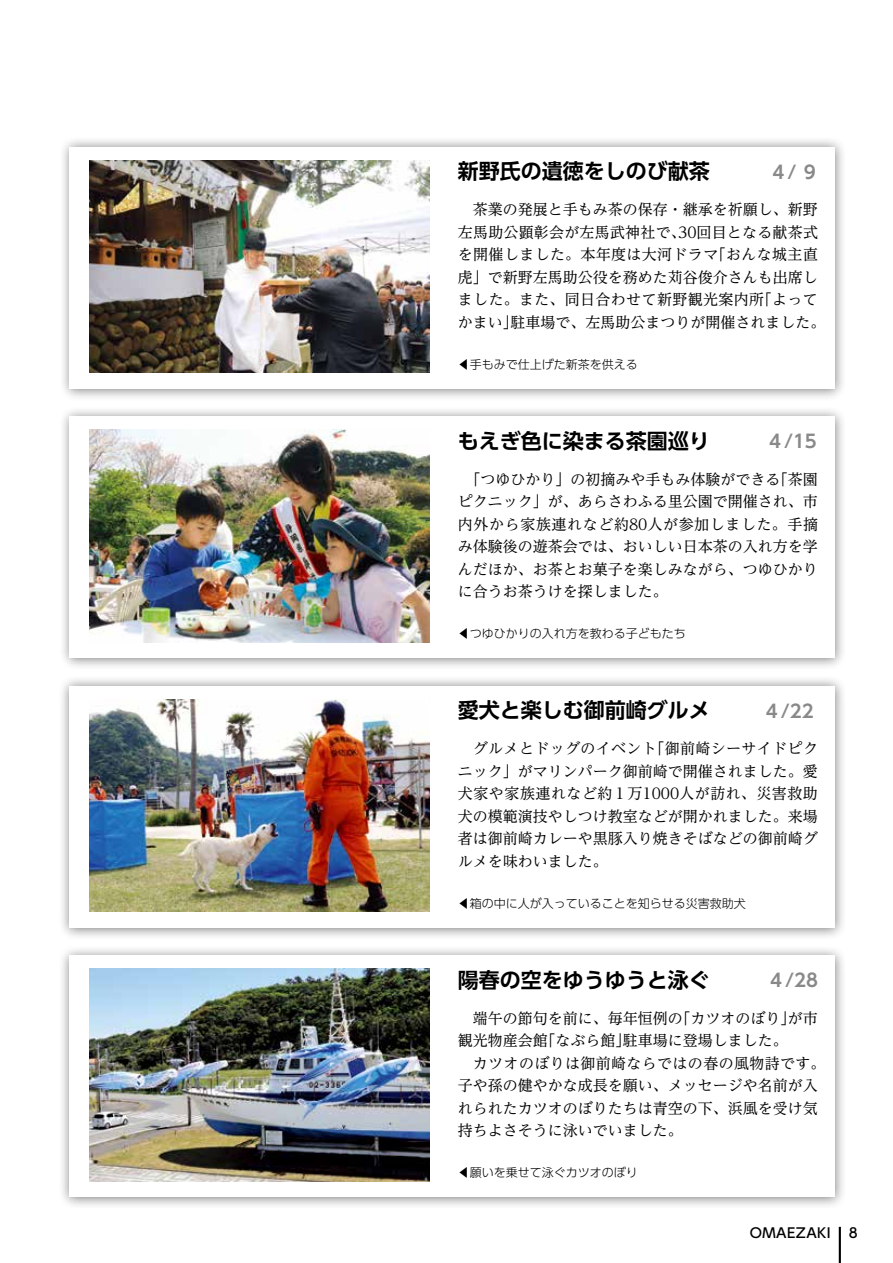
<style>
.page{position:relative;width:893px;height:1263px;background:#fff}
.page>*{position:absolute;margin:0;border:0;box-sizing:border-box;transform-origin:0 0}
.t1{font:700 21px "UD Shin Go Pro De";color:#000}
.t2{font:700 18px "UD Shin Go Pro De";color:#898989}
.t3{font:15px/22.5px "UD Reimin Pro";color:#000;text-align:justify}
.t4{font:500 13.5px "UD Shin Go Pro";letter-spacing:.035em;color:#000}
.t5{font:300 12px "UD Shin Go Pro";color:#000}
</style>
<div class="page">
<div style="left:59px;top:136px;width:788px;height:265px;background:#000;opacity:.5"></div>
<div style="left:69px;top:147px;width:765px;height:242px;background:#fff"></div>
<div style="left:59px;top:406px;width:788px;height:265px;background:#000;opacity:.5"></div>
<div style="left:69px;top:416px;width:765px;height:242px;background:#fff"></div>
<img style="left:89px;top:160px;width:340px;height:213px">
<img style="left:89px;top:430px;width:340px;height:212px">
<div style="left:59px;top:945px;width:788px;height:265px;background:#000;opacity:.5"></div>
<div style="left:69px;top:955px;width:765px;height:242px;background:#fff"></div>
<img style="left:89px;top:969px;width:340px;height:212px">
<div style="left:59px;top:675px;width:788px;height:265px;background:#000;opacity:.5"></div>
<div style="left:69px;top:686px;width:765px;height:241px;background:#fff"></div>
<img style="left:89px;top:699px;width:340px;height:213px">
<hr style="left:839px;top:1227px;width:2px;height:36px;background:#000">
<h1 class="t1" style="left:458px;top:154px;width:253px">新野氏の遺徳をしのび献茶</h1>
<p class="t2" style="left:769px;top:157px;width:51px">４/ ９</p>
<p class="t3" style="left:458px;top:198px;width:369px;text-align:center">茶業の発展と手もみ茶の保存・継承を祈願し、新野<br>左馬助公顕彰会が左馬武神社で、30回目となる献茶式を開催しました。本年度は大河ドラマ「おんな城主直虎」で新野左馬助公役を務めた苅谷俊介さんも出席しました。また、同日合わせて新野観光案内所「よってかまい」駐車場で、左馬助公まつりが開催されました。</p>
<p class="t5" style="left:458px;top:354px;width:181px">◀手もみで仕上げた新茶を供える</p>
<h1 class="t1" style="left:458px;top:423px;width:253px">もえぎ色に染まる茶園巡り</h1>
<p class="t2" style="left:766px;top:426px;width:52px">４/15</p>
<p class="t3" style="left:458px;top:467px;width:362px;text-indent:8px">「つゆひかり」の初摘みや手もみ体験ができる「茶園ピクニック」が、あらさわふる里公園で開催され、市内外から家族連れなど約80人が参加しました。手摘み体験後の遊茶会では、おいしい日本茶の入れ方を学んだほか、お茶とお菓子を楽しみながら、つゆひかりに合うお茶うけを探しました。</p>
<p class="t5" style="left:458px;top:624px;width:229px">◀つゆひかりの入れ方を教わる子どもたち</p>
<h1 class="t1" style="left:458px;top:693px;width:253px">愛犬と楽しむ御前崎グルメ</h1>
<p class="t2" style="left:763px;top:696px;width:52px">４/22</p>
<p class="t3" style="left:458px;top:737px;width:362px;text-indent:15px">グルメとドッグのイベント「御前崎シーサイドピクニック」がマリンパーク御前崎で開催されました。愛犬家や家族連れなど約１万1000人が訪れ、災害救助犬の模範演技やしつけ教室などが開かれました。来場者は御前崎カレーや黒豚入り焼きそばなどの御前崎グルメを味わいました。</p>
<p class="t5" style="left:458px;top:893px;width:289px">◀箱の中に人が入っていることを知らせる災害救助犬</p>
<h1 class="t1" style="left:458px;top:962px;width:253px">陽春の空をゆうゆうと泳ぐ</h1>
<p class="t2" style="left:767px;top:965px;width:52px">４/28</p>
<p class="t3" style="left:458px;top:1006px;width:361px;text-indent:15px">端午の節句を前に、毎年恒例の「カツオのぼり」が市観光物産会館「なぶら館」駐車場に登場しました。</p>
<p class="t3" style="left:458px;top:1051px;width:369px;text-align:left;text-indent:15px">カツオのぼりは御前崎ならではの春の風物詩です。子や孫の健やかな成長を願い、メッセージや名前が入れられたカツオのぼりたちは青空の下、浜風を受け気持ちよさそうに泳いでいました。</p>
<p class="t5" style="left:458px;top:1163px;width:181px">◀願いを乗せて泳ぐカツオのぼり</p>
<p class="t4" style="left:750px;top:1221px;width:83px">OMAEZAKI</p>
<p class="t4" style="left:849px;top:1221px;width:10px">8</p>
</div>
